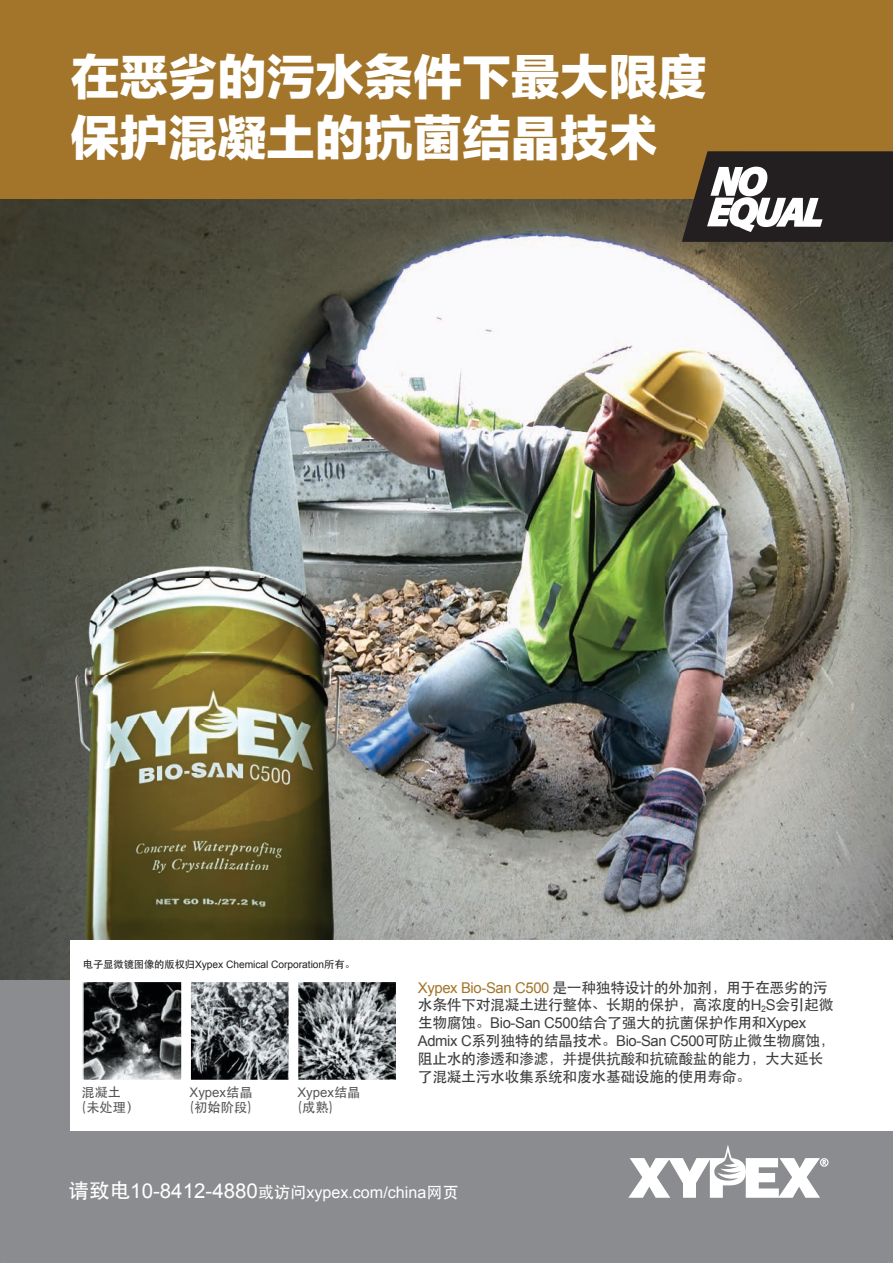
<style>
.page{position:relative;width:893px;height:1263px;background:#fff}
.page>*{position:absolute;margin:0;border:0;box-sizing:border-box;transform-origin:0 0}
.t1{font:48.9px/60.8px "FZLTTHK GBK1 0";color:#fff}
.t2{font:16.05px "Arial";color:#fff}
.t3{font:14.85px/17.9px "ST Heiti";letter-spacing:-.025em;color:#3e3e3f}
.t4{font:13.2px/14.7px "ST Heiti";color:#57585a}
.t5{font:13.2px "Arial";color:#57585a}
.t6{font:10.2px "Arial";letter-spacing:-.005em;color:#231f20}
.s1{font-family:"ST Heiti"}
.s2{font-family:"Arial";color:#a2752a}
.s3{font-family:"Arial"}
.s4{font-family:"ST Heiti";font-size:20.55px}
.s5{font-size:20.55px}
</style>
<div class="page">
<img style="left:0;top:199px;width:893px;height:782px">
<img style="left:12px;top:530px;width:387px;height:451px">
<div style="left:0;top:0;width:893px;height:199px;background:#a2752a"></div>
<svg style="left:682px;top:151px;width:211px;height:91px"></svg>
<div style="left:0;top:981px;width:893px;height:282px;background:#8a8c8f"></div>
<div style="left:70px;top:941px;width:823px;height:190px;background:#fff"></div>
<svg style="left:628px;top:1145px;width:200px;height:53px"></svg>
<img style="left:84px;top:983px;width:97px;height:96px">
<div style="left:82px;top:981px;width:101px;height:100px;border:1px solid #fff"></div>
<img style="left:191px;top:983px;width:97px;height:96px">
<div style="left:189px;top:981px;width:101px;height:100px;border:1px solid #fff"></div>
<img style="left:299px;top:983px;width:96px;height:96px">
<div style="left:297px;top:981px;width:100px;height:100px;border:1px solid #fff"></div>
<h1 class="t1" style="left:71px;top:51px;width:638px">在恶劣的污水条件下最大限度保护混凝土的抗菌结晶技术</h1>
<p class="t6" style="left:83px;top:958px;width:274px"><span class="s1">电子显微镜图像的版权归</span>Xypex Chemical Corporation<span class="s1">所有。</span></p>
<p class="t4" style="left:82px;top:1085px;width:59px">混凝土<br>(未处理）</p>
<p class="t5" style="left:190px;top:1084px;width:65px">Xypex<span class="s1">结晶</span></p>
<p class="t4" style="left:190px;top:1100px;width:64px">(初始阶段)</p>
<p class="t5" style="left:297px;top:1084px;width:65px">Xypex<span class="s1">结晶</span></p>
<p class="t4" style="left:297px;top:1100px;width:38px">(成熟)</p>
<p class="t3" style="left:418px;top:978px;width:418px"><span class="s2">Xypex Bio-San C500</span> 是一种独特设计的外加剂，用于在恶劣的污水条件下对混凝土进行整体、长期的保护，高浓度的<span class="s3">H</span><sub>2</sub><span class="s3">S</span>会引起微生物腐蚀。<span class="s3">Bio-San C500</span>结合了强大的抗菌保护作用和<span class="s3">Xypex Admix C</span>系列独特的结晶技术。<span class="s3">Bio-San C500</span>可防止微生物腐蚀，阻止水的渗透和渗滤，并提供抗酸和抗硫酸盐的能力，大大延长了混凝土污水收集系统和废水基础设施的使用寿命。</p>
<p class="t2" style="left:69px;top:1181px;width:391px"><span class="s4">请致电</span><span class="s5">10-8412-4880</span><span class="s1">或访问</span>xypex.com/china<span class="s1">网页</span></p>
</div>
